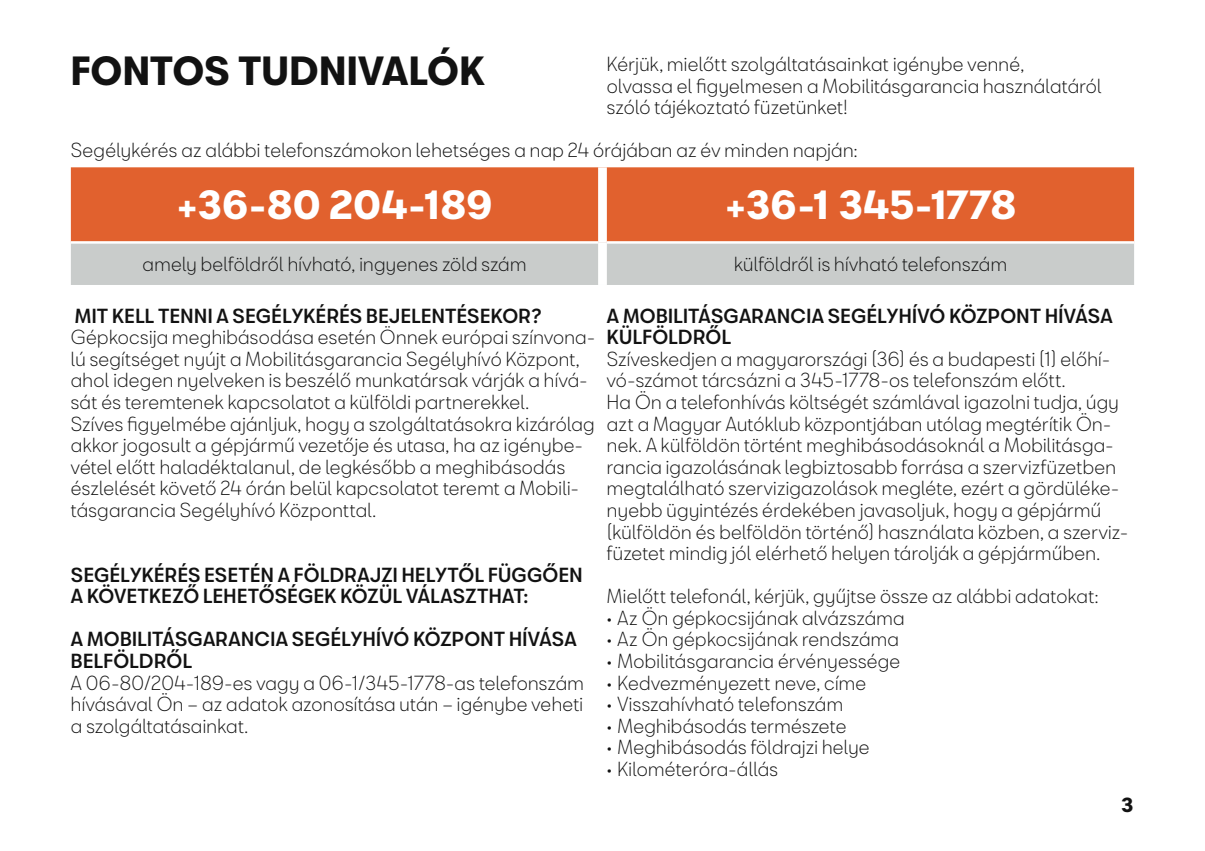
<style>
.page{position:relative;width:1205px;height:851px;background:#fff}
.page>*{position:absolute;margin:0;border:0;box-sizing:border-box;transform-origin:0 0}
.t1{font:700 37.5px "Seat Bcn";letter-spacing:-.01em;color:#fff}
.t2{font:700 37.5px "Seat Bcn";color:#121212}
.t3{font:300 18.75px/21.5px "Seat Bcn";letter-spacing:.015em;color:#121212}
.t4{font:500 18.75px/21.5px "Seat Bcn";letter-spacing:.02em;color:#121212}
.t5{font:700 18.75px "Seat Bcn";color:#121212}
</style>
<div class="page">
<div style="left:71px;top:167px;width:1063px;height:74px;background:#e1612e"></div>
<div style="left:71px;top:244px;width:1063px;height:41px;background:#c9cccb"></div>
<div style="left:598px;top:167px;width:9px;height:75px;background:#fff"></div>
<div style="left:598px;top:242px;width:9px;height:43px;background:#fff"></div>
<h1 class="t2" style="left:71px;top:38px;width:415px">FONTOS TUDNIVALÓK</h1>
<p class="t3" style="left:607px;top:51px;width:496px">Kérjük, mielőtt szolgáltatásainkat igénybe venné,<br>olvassa el figyelmesen a Mobilitásgarancia használatáról szóló tájékoztató füzetünket!</p>
<p class="t3" style="left:71px;top:137px;width:788px">Segélykérés az alábbi telefonszámokon lehetséges a nap 24 órájában az év minden napján:</p>
<h1 class="t1" style="left:176px;top:171px;width:318px">+36-80 204-189</h1>
<h1 class="t1" style="left:724px;top:171px;width:293px">+36-1 345-1778</h1>
<p class="t3" style="left:143px;top:251px;width:385px">amely belföldről hívható, ingyenes zöld szám</p>
<p class="t3" style="left:734px;top:251px;width:274px">külföldről is hívható telefonszám</p>
<p class="t4" style="left:75px;top:302px;width:469px">MIT KELL TENNI A SEGÉLYKÉRÉS BEJELENTÉSEKOR?</p>
<p class="t3" style="left:71px;top:324px;width:525px">Gépkocsija meghibásodása esetén Önnek európai színvona&shy;lú segítséget nyújt a Mobilitásgarancia Segélyhívó Központ, ahol idegen nyelveken is beszélő munkatársak várják a hívá&shy;sát és teremtenek kapcsolatot a külföldi partnerekkel.<br>Szíves figyelmébe ajánljuk, hogy a szolgáltatásokra kizárólag akkor jogosult a gépjármű vezetője és utasa, ha az igénybe&shy;vétel előtt haladéktalanul, de legkésőbb a meghibásodás észlelését követő 24 órán belül kapcsolatot teremt a Mobili&shy;tásgarancia Segélyhívó Központtal.</p>
<p class="t4" style="left:607px;top:302px;width:507px">A MOBILITÁSGARANCIA SEGÉLYHÍVÓ KÖZPONT HÍVÁSA<br>KÜLFÖLDRŐL</p>
<p class="t3" style="left:607px;top:345px;width:523px">Szíveskedjen a magyarországi (36) és a budapesti (1) előhí&shy;vó-számot tárcsázni a 345-1778-os telefonszám előtt.<br>Ha Ön a telefonhívás költségét számlával igazolni tudja, úgy azt a Magyar Autóklub központjában utólag megtérítik Ön&shy;nek. A külföldön történt meghibásodásoknál a Mobilitásga&shy;rancia igazolásának legbiztosabb forrása a szervizfüzetben megtalálható szervizigazolások megléte, ezért a gördüléke&shy;nyebb ügyintézés érdekében javasoljuk, hogy a gépjármű (külföldön és belföldön történő) használata közben, a szerviz&shy;füzetet mindig jól elérhető helyen tárolják a gépjárműben.</p>
<p class="t3" style="left:607px;top:582px;width:493px">Mielőtt telefonál, kérjük, gyűjtse össze az alábbi adatokat:</p>
<p class="t3" style="left:607px;top:604px;width:299px">• Az Ön gépkocsijának alvázszáma</p>
<p class="t3" style="left:607px;top:626px;width:294px">• Az Ön gépkocsijának rendszáma</p>
<p class="t3" style="left:607px;top:647px;width:295px">• Mobilitásgarancia érvényessége</p>
<p class="t3" style="left:607px;top:669px;width:261px">• Kedvezményezett neve, címe</p>
<p class="t3" style="left:607px;top:690px;width:238px">• Visszahívható telefonszám</p>
<p class="t3" style="left:607px;top:712px;width:241px">• Meghibásodás természete</p>
<p class="t3" style="left:607px;top:733px;width:264px">• Meghibásodás földrajzi helye</p>
<p class="t3" style="left:607px;top:755px;width:173px">• Kilométeróra-állás</p>
<p class="t4" style="left:71px;top:561px;width:513px">SEGÉLYKÉRÉS ESETÉN A FÖLDRAJZI HELYTŐL FÜGGŐEN<br>A KÖVETKEZŐ LEHETŐSÉGEK KÖZÜL VÁLASZTHAT:</p>
<p class="t4" style="left:71px;top:625px;width:507px">A MOBILITÁSGARANCIA SEGÉLYHÍVÓ KÖZPONT HÍVÁSA<br>BELFÖLDRŐL</p>
<p class="t3" style="left:71px;top:669px;width:514px;text-align:justify">A 06-80/204-189-es vagy a 06-1/345-1778-as telefonszám hívásával Ön – az adatok azonosítása után – igénybe veheti a szolgáltatásainkat.</p>
<p class="t5" style="left:1121px;top:787px;width:14px">3</p>
</div>
